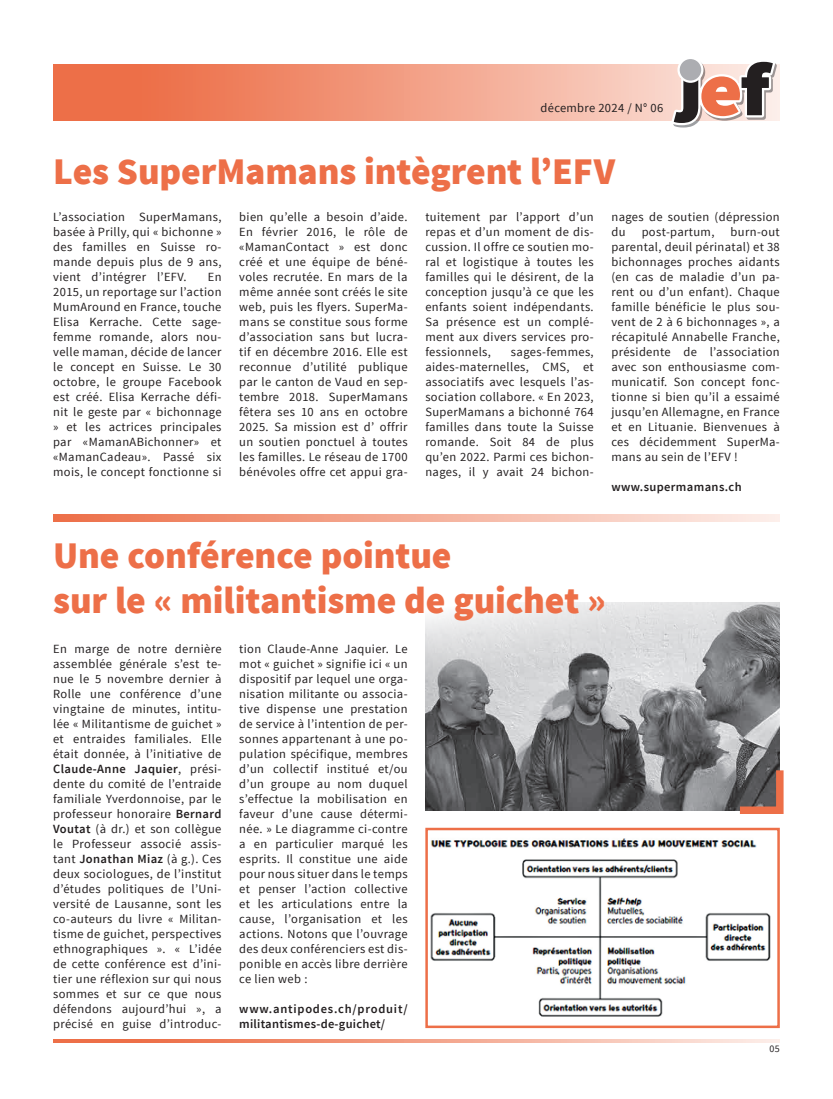
<style>
.page{position:relative;width:833px;height:1099px;background:#fff}
.page>*{position:absolute;margin:0;border:0;box-sizing:border-box;transform-origin:0 0}
.t1{font:900 37.5px/45px "Source Sans Pro";letter-spacing:-.005em;color:#ed6f48}
.t2{font:12.5px/15px "Source Sans Pro";letter-spacing:.03em;color:#231f20;text-align:justify}
.t3{font:600 12.5px/15px "Source Sans Pro";letter-spacing:.03em;color:#231f20}
.t4{font:10px "Source Sans Pro";color:#231f20}
.s1{font-weight:600}
</style>
<div class="page">
<img style="left:425px;top:602px;width:355px;height:208px">
<svg style="left:53px;top:64px;width:727px;height:56px;background:#f1997d"></svg>
<svg style="left:671px;top:61px;width:106px;height:66px"></svg>
<svg style="left:677px;top:57px;width:26px;height:26px"></svg>
<div style="left:679px;top:59px;width:22px;height:22px;background:#acadb1;border-radius:50%"></div>
<svg style="left:53px;top:1039px;width:727px;height:4px;background:#f3a38b"></svg>
<svg style="left:53px;top:514px;width:727px;height:7px;background:#f4ae99"></svg>
<svg style="left:732px;top:762px;width:52px;height:52px;background:#7d615a"></svg>
<img style="left:430px;top:838px;width:341px;height:179px">
<div style="left:425px;top:827px;width:355px;height:201px;border:2px solid #ed6f48"></div>
<p class="t2" style="left:540px;top:101px;width:124px">décembre 2024 / N° 06</p>
<h1 class="t1" style="left:53px;top:151px;width:563px">Les SuperMamans intègrent l’EFV</h1>
<p class="t2" style="left:53px;top:209px;width:170px">L’association SuperMamans, basée à Prilly, qui « bichonne » des familles en Suisse ro&shy;mande depuis plus de 9 ans, vient d’intégrer l’EFV.</p>
<p class="t2" style="left:53px;top:269px;width:170px;text-indent:155px">En 2015, un reportage sur l’action MumAround en France, touche Elisa Kerrache. Cette sage&shy;femme romande, alors nou&shy;velle maman, décide de lancer le concept en Suisse. Le 30 octobre, le groupe Facebook est créé. Elisa Kerrache défi&shy;nit le geste par « bichonnage » et les actrices principales par «MamanABichonner» et «MamanCadeau». Passé six mois, le concept fonctionne si</p>
<p class="t2" style="left:239px;top:209px;width:170px">bien qu’elle a besoin d’aide.<br>En février 2016, le rôle de «MamanContact » est donc créé et une équipe de béné&shy;voles recrutée. En mars de la même année sont créés le site web, puis les flyers. SuperMa&shy;mans se constitue sous forme d’association sans but lucra&shy;tif en décembre 2016. Elle est reconnue d’utilité publique par le canton de Vaud en sep&shy;tembre 2018. SuperMamans fêtera ses 10 ans en octobre 2025. Sa mission est d’ offrir un soutien ponctuel à toutes les familles. Le réseau de 1700 bénévoles offre cet appui gra-</p>
<p class="t2" style="left:425px;top:209px;width:170px">tuitement par l’apport d’un repas et d’un moment de dis&shy;cussion. Il offre ce soutien mo&shy;ral et logistique à toutes les familles qui le désirent, de la conception jusqu’à ce que les enfants soient indépendants.<br>Sa présence est un complé&shy;ment aux divers services pro&shy;fessionnels,</p>
<p class="t2" style="left:425px;top:344px;width:170px;text-indent:86px">sages-femmes, aides-maternelles, CMS, et associatifs avec lesquels l’as&shy;sociation collabore. « En 2023, SuperMamans a bichonné 764 familles dans toute la Suisse romande. Soit 84 de plus qu’en 2022. Parmi ces bichon&shy;nages, il y avait 24 bichon-</p>
<p class="t2" style="left:611px;top:209px;width:170px">nages de soutien (dépression du</p>
<p class="t2" style="left:611px;top:224px;width:170px;text-indent:119px">burn-out parental, deuil périnatal) et 38 bichonnages proches aidants (en cas de maladie d’un pa&shy;rent ou d’un enfant). Chaque famille bénéficie le plus sou&shy;vent de 2 à 6 bichonnages », a récapitulé Annabelle Franche, présidente de l’association avec son enthousiasme com&shy;municatif. Son concept fonc&shy;tionne si bien qu’il a essaimé jusqu’en Allemagne, en France et en Lituanie. Bienvenues à ces décidemment SuperMa&shy;mans au sein de l’EFV !</p>
<p class="t3" style="left:611px;top:479px;width:132px">www.supermamans.ch</p>
<p class="t2" style="left:641px;top:224px;width:74px">post-partum,</p>
<h1 class="t1" style="left:53px;top:534px;width:554px">Une conférence pointue<br>sur le « militantisme de guichet »</h1>
<p class="t2" style="left:53px;top:641px;width:170px">En marge de notre dernière assemblée générale s’est te&shy;nue le 5 novembre dernier à Rolle une conférence d’une vingtaine de minutes, intitu&shy;lée « Militantisme de guichet » et entraides familiales. Elle était donnée, à l’initiative de <span class="s1">Claude-Anne Jaquier</span>, prési&shy;dente du comité de l’entraide familiale Yverdonnoise, par le professeur honoraire <span class="s1">Bernard Voutat</span> (à dr.) et son collègue le Professeur associé assis&shy;tant <span class="s1">Jonathan Miaz</span> (à g.). Ces deux sociologues, de l’institut d’études politiques de l’Uni&shy;versité de Lausanne, sont les co-auteurs du livre « Militan&shy;tisme de guichet, perspectives ethnographiques ». « L’idée de cette conférence est d’ini&shy;tier une réflexion sur qui nous sommes et sur ce que nous défendons aujourd’hui », a précisé en guise d’introduc-</p>
<p class="t2" style="left:239px;top:641px;width:170px">tion Claude-Anne Jaquier. Le mot « guichet » signifie ici « un dispositif par lequel une orga&shy;nisation militante ou associa&shy;tive dispense une prestation de service à l’intention de per&shy;sonnes appartenant à une po&shy;pulation spécifique, membres d’un collectif institué et/ou d’un groupe au nom duquel s’effectue la mobilisation en faveur d’une cause détermi&shy;née. » Le diagramme ci-contre a en particulier marqué les esprits. Il constitue une aide pour nous situer dans le temps et penser l’action collective et les articulations entre la cause, l’organisation et les actions. Notons que l’ouvrage des deux conférenciers est dis&shy;ponible en accès libre derrière ce lien web :</p>
<p class="t3" style="left:239px;top:1001px;width:170px">www.antipodes.ch/produit/ militantismes-de-guichet/</p>
<p class="t4" style="left:769px;top:1041px;width:12px">05</p>
</div>
